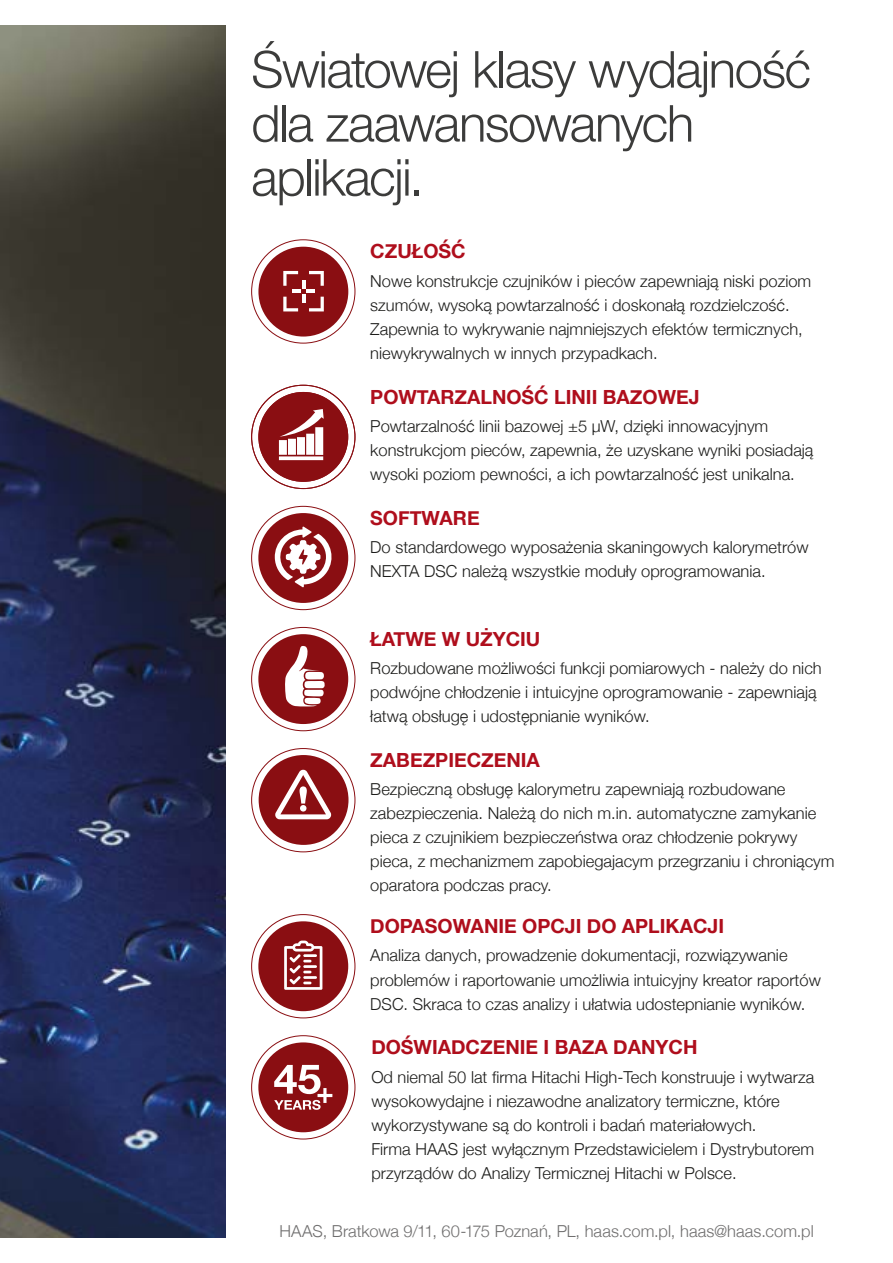
<style>
.page{position:relative;width:893px;height:1263px;background:#fff}
.page>*{position:absolute;margin:0;border:0;box-sizing:border-box;transform-origin:0 0}
.t1{font:300 51px/54px "Helvetica Neue";letter-spacing:-.03em;color:#3c3c3b}
.t2{font:700 19.5px "Helvetica Neue";color:#af0e1c}
.t3{font:300 16.5px/24px "Helvetica Neue";color:#1d1d1b}
.t4{font:300 16.5px "Helvetica Neue";color:#706f6f}
</style>
<div class="page">
<div style="left:258px;top:247px;width:90px;height:90px;background:#8a0e12;border-radius:50%"></div>
<svg style="left:283px;top:271px;width:41px;height:40px"></svg>
<div style="left:258px;top:634px;width:90px;height:90px;background:#8a0e12;border-radius:50%"></div>
<svg style="left:285px;top:646px;width:40px;height:61px"></svg>
<img style="left:0;top:26px;width:225px;height:1211px">
<div style="left:258px;top:921px;width:90px;height:90px;background:#8a0e12;border-radius:50%"></div>
<svg style="left:284px;top:940px;width:38px;height:50px"></svg>
<div style="left:258px;top:1042px;width:90px;height:90px;background:#8a0e12;border-radius:50%"></div>
<svg style="left:274px;top:1065px;width:58px;height:45px"></svg>
<div style="left:258px;top:513px;width:90px;height:90px;background:#8a0e12;border-radius:50%"></div>
<svg style="left:274px;top:526px;width:58px;height:61px"></svg>
<svg style="left:252px;top:748px;width:103px;height:104px"></svg>
<div style="left:259px;top:755px;width:89px;height:90px;background:#8a0e12;border-radius:50%"></div>
<svg style="left:275px;top:770px;width:56px;height:49px"></svg>
<div style="left:258px;top:392px;width:90px;height:90px;background:#8a0e12;border-radius:50%"></div>
<svg style="left:279px;top:409px;width:45px;height:51px"></svg>
<h1 class="t1" style="left:251px;top:39px;width:561px">Światowej klasy wydajność dla zaawansowanych aplikacji.</h1>
<p class="t2" style="left:370px;top:236px;width:97px">CZUŁOŚĆ</p>
<p class="t3" style="left:370px;top:268px;width:443px">Nowe konstrukcje czujników i pieców zapewniają niski poziom szumów, wysoką powtarzalność i doskonałą rozdzielczość.<br>Zapewnia to wykrywanie najmniejszych efektów termicznych, niewykrywalnych w innych przypadkach.</p>
<p class="t2" style="left:370px;top:382px;width:331px">POWTARZALNOŚĆ LINII BAZOWEJ</p>
<p class="t3" style="left:370px;top:413px;width:445px">Powtarzalność linii bazowej ±5 µW, dzięki innowacyjnym konstrukcjom pieców, zapewnia, że uzyskane wyniki posiadają wysoki poziom pewności, a ich powtarzalność jest unikalna.</p>
<p class="t2" style="left:370px;top:503px;width:111px">SOFTWARE</p>
<p class="t3" style="left:370px;top:534px;width:440px">Do standardowego wyposażenia skaningowych kalorymetrów<br>NEXTA DSC należą wszystkie moduły oprogramowania.</p>
<p class="t2" style="left:370px;top:624px;width:172px">ŁATWE W UŻYCIU</p>
<p class="t3" style="left:370px;top:655px;width:453px">Rozbudowane możliwości funkcji pomiarowych - należy do nich podwójne chłodzenie i intuicyjne oprogramowanie - zapewniają łatwą obsługę i udostępnianie wyników.</p>
<p class="t2" style="left:370px;top:745px;width:171px">ZABEZPIECZENIA</p>
<p class="t3" style="left:370px;top:776px;width:466px">Bezpieczną obsługę kalorymetru zapewniają rozbudowane zabezpieczenia. Należą do nich m.in. automatyczne zamykanie pieca z czujnikiem bezpieczeństwa oraz chłodzenie pokrywy pieca, z mechanizmem zapobiegajacym przegrzaniu i chroniącym oparatora podczas pracy.</p>
<p class="t2" style="left:370px;top:911px;width:355px">DOPASOWANIE OPCJI DO APLIKACJI</p>
<p class="t3" style="left:370px;top:942px;width:452px">Analiza danych, prowadzenie dokumentacji, rozwiązywanie problemów i raportowanie umożliwia intuicyjny kreator raportów<br>DSC. Skraca to czas analizy i ułatwia udostepnianie wyników.</p>
<p class="t2" style="left:371px;top:1032px;width:328px">DOŚWIADCZENIE I BAZA DANYCH</p>
<p class="t3" style="left:371px;top:1063px;width:444px">Od niemal 50 lat firma Hitachi High-Tech konstruuje i wytwarza wysokowydajne i niezawodne analizatory termiczne, które wykorzystywane są do kontroli i badań materiałowych.<br>Firma HAAS jest wyłącznym Przedstawicielem i Dystrybutorem przyrządów do Analizy Termicznej Hitachi w Polsce.</p>
<p class="t4" style="left:279px;top:1218px;width:536px">HAAS, Bratkowa 9/11, 60-175 Poznań, PL, haas.com.pl, haas@haas.com.pl</p>
</div>
